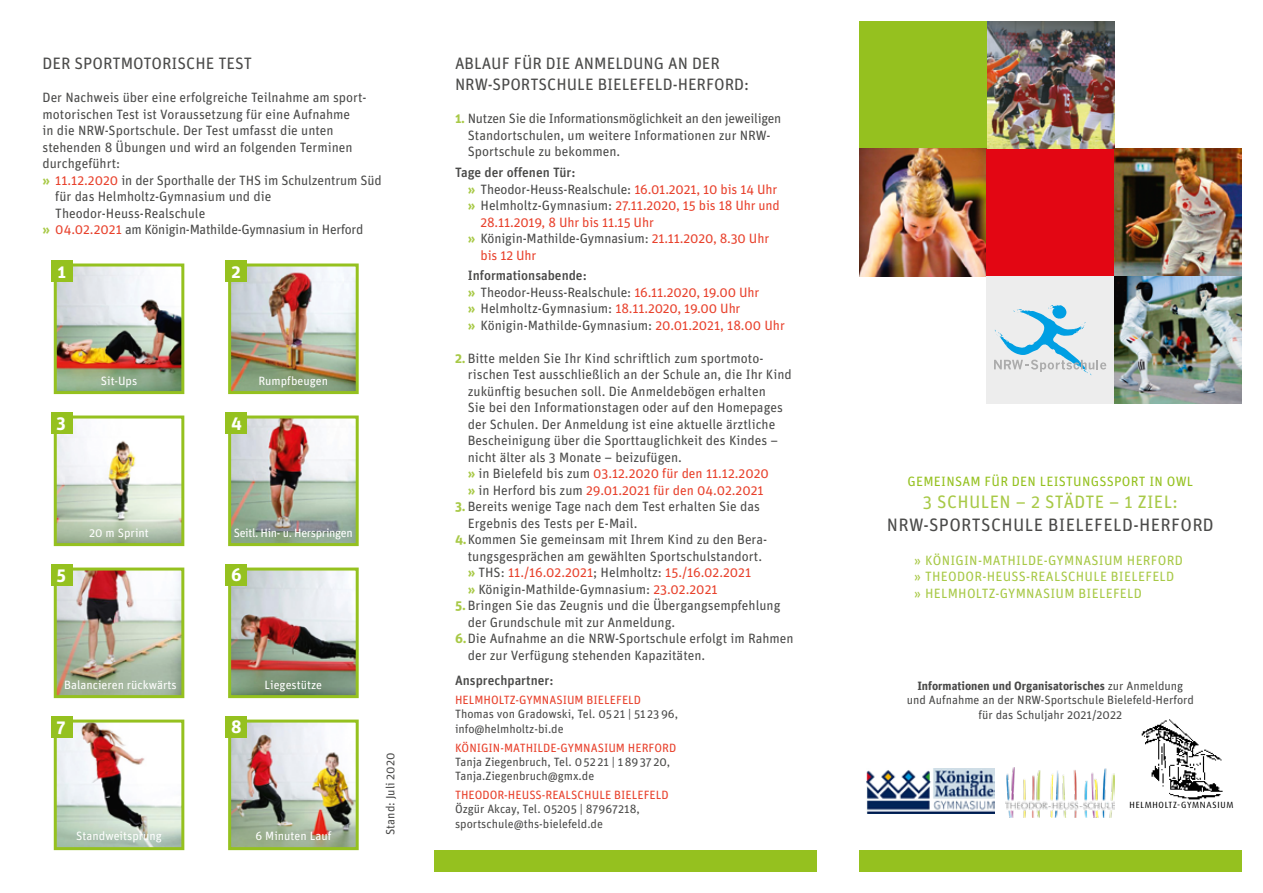
<style>
.page{position:relative;width:1263px;height:893px;background:#fff}
.page>*{position:absolute;margin:0;border:0;box-sizing:border-box;transform-origin:0 0}
.t1{font:18px "Unit";letter-spacing:.02em;color:#4a4a49}
.t2{font:18px "Unit";letter-spacing:.02em;color:#a8c947}
.t3{font:700 18px "Unit";color:#fff}
.t4{font:16.5px/21px "Unit";color:#4a4a49}
.t5{font:13.5px/16.5px "Unit";color:#4a4a49}
.t6{font:13.5px "Unit";color:#e8412c}
.t7{font:13.5px/16.2px "Unit";letter-spacing:.02em;color:#a8c947}
.t8{font:13.5px "Unit";letter-spacing:-.02em;color:#4a4a49}
.t9{font:13.5px "Unit";letter-spacing:.02em;color:#95c11f}
.t10{font:500 13.5px "Unit";color:#4a4a49}
.t11{font:12px/14.4px "Unit";color:#4a4a49}
.t12{font:12px "Unit";color:#e8412c}
.t13{font:12px "Unit";color:#fff}
.t14{font:12px "Unit";letter-spacing:-.03em;color:#fff}
.t15{font:9px "Dax";letter-spacing:.08em;color:#000}
.s1{font-weight:700;color:#a8c947}
.s2{color:#e8412c}
.s3{color:#4a4a49}
.s4{font-weight:500}
.s5{font-weight:700}
</style>
<div class="page">
<img style="left:1114px;top:149px;width:128px;height:255px">
<img style="left:986px;top:21px;width:128px;height:128px">
<div style="left:859px;top:21px;width:127px;height:128px;background:#95c11f"></div>
<img style="left:859px;top:149px;width:127px;height:127px">
<div style="left:859px;top:850px;width:383px;height:22px;background:#95c11f"></div>
<div style="left:986px;top:149px;width:128px;height:127px;background:#e30613"></div>
<img style="left:232px;top:267px;width:123px;height:123px">
<div style="left:228px;top:263px;width:131px;height:131px;border:3px solid #95c11f"></div>
<img style="left:58px;top:267px;width:122px;height:123px">
<div style="left:54px;top:263px;width:130px;height:131px;border:3px solid #95c11f"></div>
<div style="left:51px;top:261px;width:21px;height:21px;background:#95c11f"></div>
<div style="left:225px;top:261px;width:22px;height:21px;background:#95c11f"></div>
<img style="left:58px;top:419px;width:122px;height:123px">
<div style="left:54px;top:415px;width:130px;height:131px;border:3px solid #95c11f"></div>
<img style="left:232px;top:419px;width:123px;height:123px">
<div style="left:228px;top:415px;width:131px;height:131px;border:3px solid #95c11f"></div>
<div style="left:51px;top:413px;width:21px;height:21px;background:#95c11f"></div>
<div style="left:225px;top:413px;width:22px;height:21px;background:#95c11f"></div>
<img style="left:58px;top:571px;width:122px;height:123px">
<div style="left:54px;top:567px;width:130px;height:131px;border:3px solid #95c11f"></div>
<img style="left:232px;top:571px;width:123px;height:123px">
<div style="left:228px;top:567px;width:131px;height:131px;border:3px solid #95c11f"></div>
<div style="left:51px;top:565px;width:21px;height:21px;background:#95c11f"></div>
<div style="left:225px;top:565px;width:22px;height:21px;background:#95c11f"></div>
<img style="left:232px;top:724px;width:123px;height:122px">
<div style="left:228px;top:720px;width:131px;height:130px;border:3px solid #95c11f"></div>
<img style="left:58px;top:724px;width:122px;height:122px">
<div style="left:54px;top:720px;width:130px;height:130px;border:3px solid #95c11f"></div>
<div style="left:51px;top:717px;width:21px;height:21px;background:#95c11f"></div>
<div style="left:225px;top:717px;width:22px;height:21px;background:#95c11f"></div>
<div style="left:434px;top:850px;width:382px;height:22px;background:#95c11f"></div>
<img style="left:1005px;top:768px;width:109px;height:50px">
<img style="left:866px;top:768px;width:128px;height:46px">
<img style="left:1141px;top:719px;width:82px;height:81px">
<div style="left:987px;top:276px;width:127px;height:128px;background:#ededed"></div>
<svg style="left:994px;top:305px;width:112px;height:71px"></svg>
<p class="t4" style="left:43px;top:53px;width:211px">DER SPORTMOTORISCHE TEST</p>
<p class="t5" style="left:43px;top:89px;width:325px">Der Nachweis über eine erfolgreiche Teilnahme am sport-</p>
<p class="t5" style="left:43px;top:106px;width:309px">motorischen Test ist Voraussetzung für eine Aufnahme</p>
<p class="t5" style="left:43px;top:122px;width:293px">in die NRW-Sportschule. Der Test umfasst die unten</p>
<p class="t5" style="left:43px;top:139px;width:312px">stehenden 8 Übungen und wird an folgenden Terminen</p>
<p class="t5" style="left:43px;top:155px;width:79px">durchgeführt:</p>
<p class="t5" style="left:43px;top:172px;width:341px"><span class="s1">»</span> <span class="s2">11.12.2020</span> in der Sporthalle der THS im Schulzentrum Süd</p>
<p class="t5" style="left:55px;top:188px;width:218px">für das Helmholtz-Gymnasium und die</p>
<p class="t5" style="left:55px;top:205px;width:152px">Theodor-Heuss-Realschule</p>
<p class="t8" style="left:43px;top:222px;width:322px"><span class="s1">»</span> <span class="s2">04.02.2021</span> am Königin-Mathilde-Gymnasium in Herford</p>
<h1 class="t3" style="left:57px;top:260px;width:10px">1</h1>
<h1 class="t3" style="left:231px;top:260px;width:11px">2</h1>
<p class="t13" style="left:101px;top:374px;width:38px">Sit-Ups</p>
<h1 class="t3" style="left:57px;top:411px;width:11px">3</h1>
<h1 class="t3" style="left:231px;top:411px;width:12px">4</h1>
<p class="t13" style="left:258px;top:374px;width:71px">Rumpfbeugen</p>
<p class="t13" style="left:89px;top:526px;width:61px">20 m Sprint</p>
<p class="t14" style="left:234px;top:526px;width:121px">Seitl. Hin- u. Herspringen</p>
<h1 class="t3" style="left:57px;top:563px;width:11px">5</h1>
<h1 class="t3" style="left:231px;top:563px;width:12px">6</h1>
<p class="t13" style="left:64px;top:678px;width:114px">Balancieren rückwärts</p>
<p class="t13" style="left:265px;top:678px;width:59px">Liegestütze</p>
<h1 class="t3" style="left:57px;top:715px;width:11px">7</h1>
<h1 class="t3" style="left:231px;top:715px;width:12px">8</h1>
<p class="t13" style="left:76px;top:829px;width:87px">Standweitsprung</p>
<p class="t13" style="left:255px;top:829px;width:77px">6 Minuten Lauf</p>
<p class="t11" style="left:383px;top:835px;width:84px;rotate:-90deg">Stand: Juli 2020</p>
<p class="t4" style="left:455px;top:53px;width:296px">ABLAUF FÜR DIE ANMELDUNG AN DER<br>NRW-SPORTSCHULE BIELEFELD-HERFORD:</p>
<p class="t5" style="left:468px;top:110px;width:315px;text-indent:-13px"><span class="s1">1.</span> Nutzen Sie die Informationsmöglichkeit an den jeweiligen<br>Standortschulen, um weitere Informationen zur NRW-<br>Sportschule zu bekommen.</p>
<p class="t10" style="left:455px;top:164px;width:122px">Tage der offenen Tür:</p>
<p class="t5" style="left:468px;top:180px;width:311px"><span class="s1">»</span> Theodor-Heuss-Realschule: <span class="s2">16.01.2021, 10 bis 14 Uhr</span></p>
<p class="t6" style="left:468px;top:197px;width:314px"><span class="s1">»</span> <span class="s3">Helmholtz-Gymnasium:</span> 27.11.2020, 15 bis 18 Uhr und</p>
<p class="t6" style="left:480px;top:214px;width:175px">28.11.2019, 8 Uhr bis 11.15 Uhr</p>
<p class="t5" style="left:468px;top:230px;width:303px"><span class="s1">»</span> Königin-Mathilde-Gymnasium: <span class="s2">21.11.2020, 8.30 Uhr</span></p>
<p class="t6" style="left:480px;top:247px;width:57px">bis 12 Uhr</p>
<p class="t5" style="left:468px;top:267px;width:319px"><span class="s4">Informationsabende:<br></span><span class="s1">»</span> Theodor-Heuss-Realschule: <span class="s2">16.11.2020, 19.00 Uhr<br></span><span class="s1">»</span> Helmholtz-Gymnasium: <span class="s2">18.11.2020, 19.00 Uhr<br></span><span class="s1">»</span> Königin-Mathilde-Gymnasium: <span class="s2">20.01.2021, 18.00 Uhr</span></p>
<p class="t5" style="left:468px;top:350px;width:325px;text-indent:-13px"><span class="s1">2.</span> Bitte melden Sie Ihr Kind schriftlich zum sportmoto&shy;rischen Test ausschließlich an der Schule an, die Ihr Kind zukünftig besuchen soll. Die Anmeldebögen erhalten<br>Sie bei den Informationstagen oder auf den Homepages der Schulen. Der Anmeldung ist eine aktuelle ärztliche Bescheinigung über die Sporttauglichkeit des Kindes – nicht älter als 3 Monate – beizufügen.<br><span class="s1">»</span> in Bielefeld bis zum <span class="s2">03.12.2020 für den 11.12.2020<br></span><span class="s1">»</span> in Herford bis zum <span class="s2">29.01.2021 für den 04.02.2021</span></p>
<p class="t5" style="left:455px;top:498px;width:306px"><span class="s1">3.</span> Bereits wenige Tage nach dem Test erhalten Sie das</p>
<p class="t5" style="left:468px;top:515px;width:171px">Ergebnis des Tests per E-Mail.</p>
<p class="t5" style="left:455px;top:531px;width:314px"><span class="s1">4.</span>Kommen Sie gemeinsam mit Ihrem Kind zu den Bera-</p>
<p class="t5" style="left:468px;top:548px;width:296px">tungsgesprächen am gewählten Sportschulstandort.</p>
<p class="t6" style="left:468px;top:565px;width:285px"><span class="s1">»</span> <span class="s3">THS:</span> 11./16.02.2021<span class="s3">; Helmholtz:</span> 15./16.02.2021</p>
<p class="t5" style="left:468px;top:581px;width:251px"><span class="s1">»</span> Königin-Mathilde-Gymnasium: <span class="s2">23.02.2021</span></p>
<p class="t5" style="left:455px;top:597px;width:327px"><span class="s1">5.</span>Bringen Sie das Zeugnis und die Übergangsempfehlung</p>
<p class="t5" style="left:468px;top:614px;width:209px">der Grundschule mit zur Anmeldung.</p>
<p class="t5" style="left:455px;top:630px;width:340px"><span class="s1">6.</span>Die Aufnahme an die NRW-Sportschule erfolgt im Rahmen</p>
<p class="t5" style="left:468px;top:647px;width:239px">der zur Verfügung stehenden Kapazitäten.</p>
<p class="t10" style="left:455px;top:672px;width:100px">Ansprechpartner:</p>
<p class="t12" style="left:455px;top:693px;width:188px">HELMHOLTZ-GYMNASIUM BIELEFELD</p>
<p class="t11" style="left:455px;top:707px;width:224px">Thomas von Gradowski, Tel. 0521 | 512396, info@helmholtz-bi.de</p>
<p class="t12" style="left:455px;top:740px;width:223px">KÖNIGIN-MATHILDE-GYMNASIUM HERFORD</p>
<p class="t11" style="left:455px;top:754px;width:217px">Tanja Ziegenbruch, Tel. 05221 | 1893720,<br>Tanja.Ziegenbruch@gmx.de</p>
<p class="t12" style="left:455px;top:788px;width:215px">THEODOR-HEUSS-REALSCHULE BIELEFELD</p>
<p class="t11" style="left:455px;top:802px;width:186px">Özgür Akcay, Tel. 05205 | 87967218, sportschule@ths-bielefeld.de</p>
<p class="t9" style="left:907px;top:473px;width:287px">GEMEINSAM FÜR DEN LEISTUNGSSPORT IN OWL</p>
<h1 class="t2" style="left:923px;top:491px;width:257px">3 SCHULEN – 2 STÄDTE – 1 ZIEL:</h1>
<h1 class="t1" style="left:887px;top:514px;width:328px">NRW-SPORTSCHULE BIELEFELD-HERFORD</h1>
<p class="t7" style="left:914px;top:552px;width:270px">» KÖNIGIN-MATHILDE-GYMNASIUM HERFORD » THEODOR-HEUSS-REALSCHULE BIELEFELD » HELMHOLTZ-GYMNASIUM BIELEFELD</p>
<p class="t11" style="left:907px;top:678px;width:289px;text-align:center"><span class="s5">Informationen und Organisatorisches</span> zur Anmeldung und Aufnahme an der NRW-Sportschule Bielefeld-Herford für das Schuljahr 2021/2022</p>
<p class="t15" style="left:1129px;top:800px;width:105px">HELMHOLTZ-GYMNASIUM</p>
</div>
